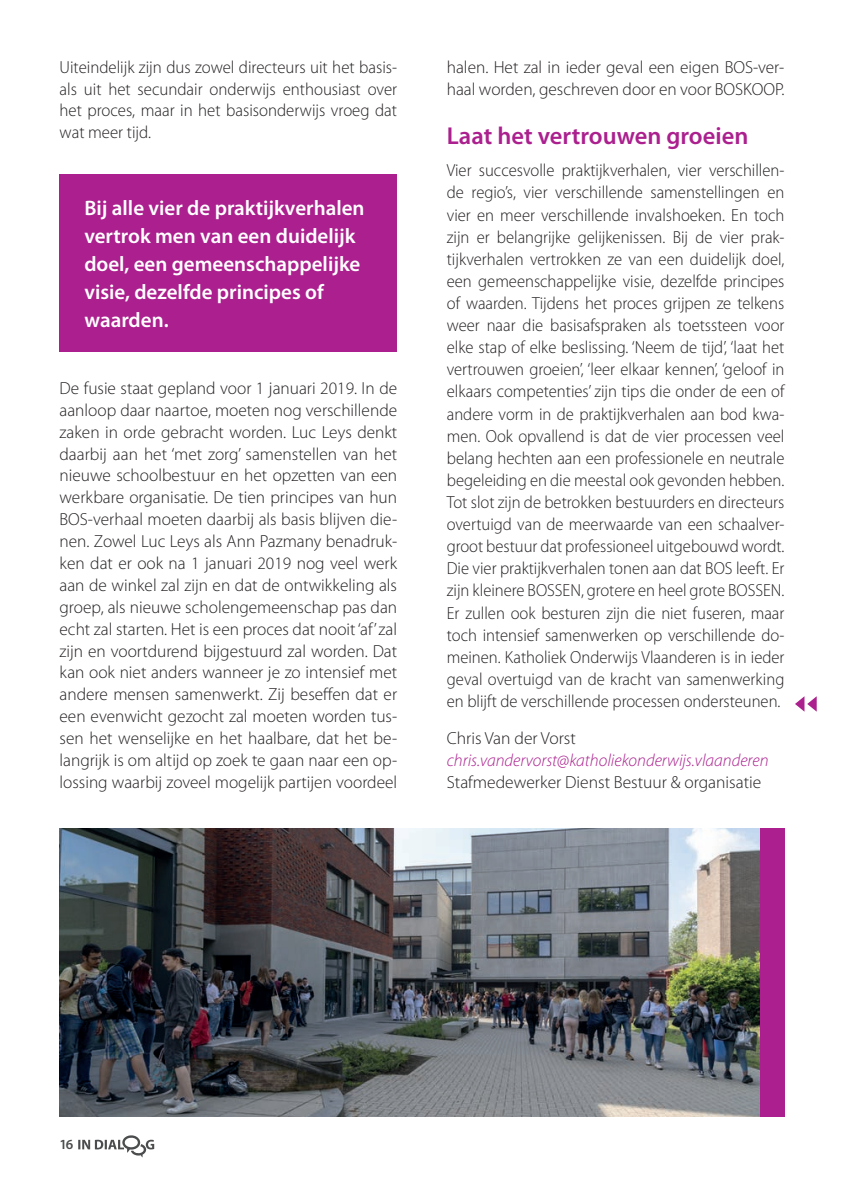
<style>
.page{position:relative;width:844px;height:1191px;background:#fff}
.page>*{position:absolute;margin:0;border:0;box-sizing:border-box;transform-origin:0 0}
.t1{font:600 24.5px "Myriad Pro";color:#ab208e}
.t2{font:600 21px/28px "Myriad Pro";color:#fff}
.t3{font:300 17.5px/22.1px "Myriad Pro";color:#231f20;text-align:justify;scale:.95 1}
.t4{font:300 17.5px/21.9px "Myriad Pro";color:#231f20;text-align:justify}
.t5{font:300 17.5px/21.9px "Myriad Pro";color:#231f20;text-align:justify;scale:.96 1}
.t6{font:italic 300 17.5px "Myriad Pro";color:#ab208e}
.t7{font:600 14px "Myriad Pro";color:#4b4c4d}
</style>
<div class="page">
<svg style="left:78px;top:1135px;width:76px;height:22px"></svg>
<div style="left:60px;top:174px;width:337px;height:177px;background:#ab208e"></div>
<svg style="left:795px;top:696px;width:21px;height:15px"></svg>
<div style="left:759px;top:828px;width:25px;height:288px;background:#ab208e"></div>
<img style="left:60px;top:828px;width:699px;height:288px">
<p class="t5" style="left:60px;top:56px;width:353px">Uiteindelijk zijn dus zowel directeurs uit het basis&shy;als uit het secundair onderwijs enthousiast over het proces, maar in het basisonderwijs vroeg dat wat meer tijd.</p>
<p class="t2" style="left:84px;top:194px;width:282px">Bij alle vier de praktijkverhalen vertrok men van een duidelijk doel, een gemeenschappelijke visie, dezelfde principes of waarden.</p>
<p class="t4" style="left:60px;top:377px;width:339px">De fusie staat gepland voor 1 januari 2019. In de aanloop daar naartoe, moeten nog verschillende zaken in orde gebracht worden. Luc Leys denkt daarbij aan het ‘met zorg’ samenstellen van het nieuwe schoolbestuur en het opzetten van een werkbare organisatie. De tien principes van hun BOS-verhaal moeten daarbij als basis blijven die&shy;nen. Zowel Luc Leys als Ann Pazmany benadruk&shy;ken dat er ook na 1 januari 2019 nog veel werk aan de winkel zal zijn en dat de ontwikkeling als groep, als nieuwe scholengemeenschap pas dan echt zal starten. Het is een proces dat nooit ‘af’ zal zijn en voortdurend bijgestuurd zal worden. Dat kan ook niet anders wanneer je zo intensief met andere mensen samenwerkt. Zij beseffen dat er een evenwicht gezocht zal moeten worden tus&shy;sen het wenselijke en het haalbare, dat het be&shy;langrijk is om altijd op zoek te gaan naar een op&shy;lossing waarbij zoveel mogelijk partijen voordeel</p>
<p class="t4" style="left:446px;top:56px;width:339px">halen. Het zal in ieder geval een eigen BOS-ver&shy;haal worden, geschreven door en voor BOSKOOP.</p>
<h1 class="t1" style="left:446px;top:122px;width:303px">Laat het vertrouwen groeien</h1>
<p class="t3" style="left:446px;top:160px;width:357px">Vier succesvolle praktijkverhalen, vier verschillen&shy;de regio’s, vier verschillende samenstellingen en vier en meer verschillende invalshoeken. En toch zijn er belangrijke gelijkenissen. Bij de vier prak&shy;tijkverhalen vertrokken ze van een duidelijk doel, een gemeenschappelijke visie, dezelfde principes of waarden. Tijdens het proces grijpen ze telkens weer naar die basisafspraken als toetssteen voor elke stap of elke beslissing. ‘Neem de tijd’, ‘laat het vertrouwen groeien’, ‘leer elkaar kennen’, ‘geloof in elkaars competenties’ zijn tips die onder de een of andere vorm in de praktijkverhalen aan bod kwa&shy;men. Ook opvallend is dat de vier processen veel belang hechten aan een professionele en neutrale begeleiding en die meestal ook gevonden hebben.<br>Tot slot zijn de betrokken bestuurders en directeurs overtuigd van de meerwaarde van een schaalver&shy;groot bestuur dat professioneel uitgebouwd wordt.<br>Die vier praktijkverhalen tonen aan dat BOS leeft. Er zijn kleinere BOSSEN, grotere en heel grote BOSSEN.<br>Er zullen ook besturen zijn die niet fuseren, maar toch intensief samenwerken op verschillende do&shy;meinen. Katholiek Onderwijs Vlaanderen is in ieder geval overtuigd van de kracht van samenwerking en blijft de verschillende processen ondersteunen.</p>
<p class="t4" style="left:446px;top:727px;width:130px">Chris Van der Vorst</p>
<p class="t6" style="left:446px;top:751px;width:323px">chris.vandervorst@katholiekonderwijs.vlaanderen</p>
<p class="t4" style="left:446px;top:771px;width:316px">Stafmedewerker Dienst Bestuur &amp; organisatie</p>
<p class="t7" style="left:60px;top:1136px;width:15px">16</p>
</div>
